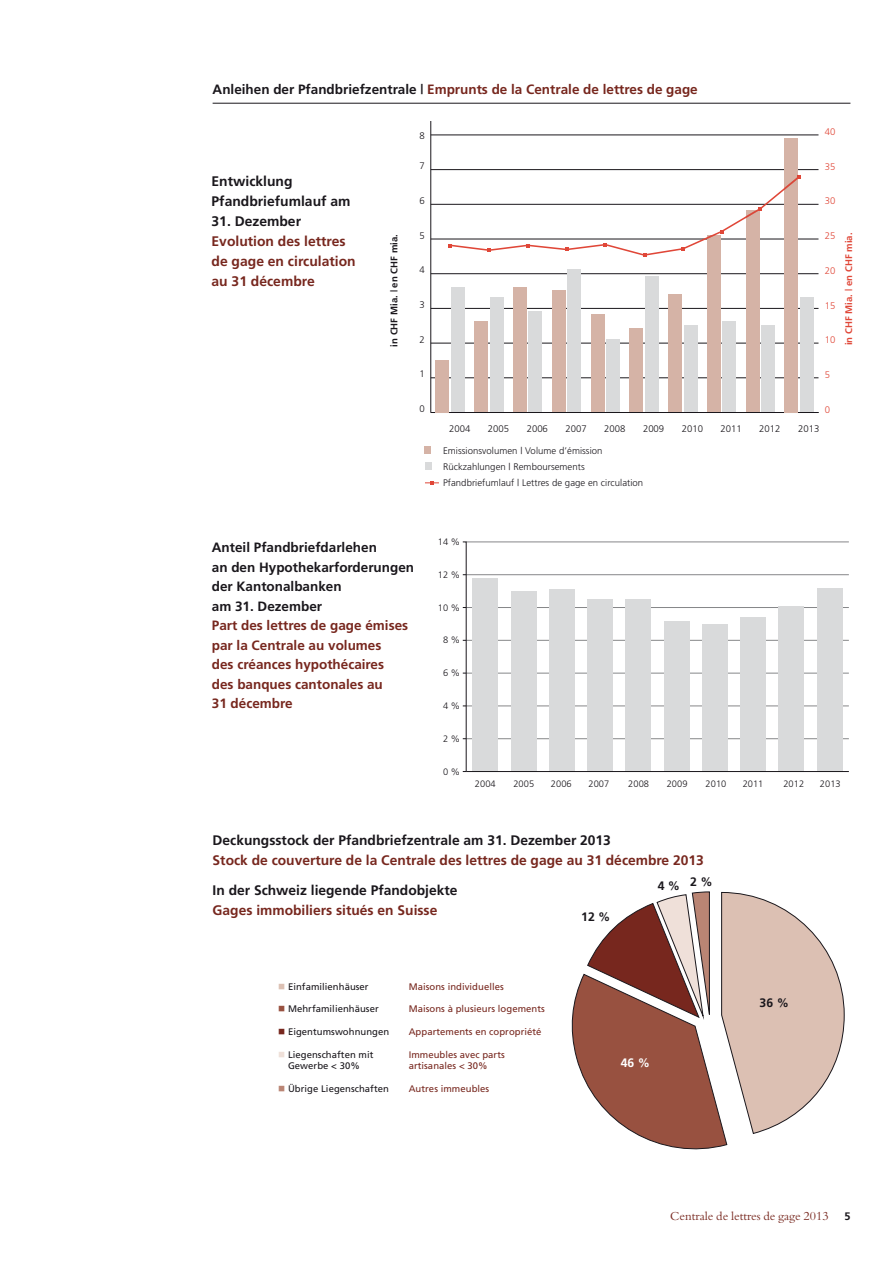
<style>
.page{position:relative;width:893px;height:1263px;background:#fff}
.page>*{position:absolute;margin:0;border:0;box-sizing:border-box;transform-origin:0 0}
.t1{font:700 13.95px/20.1px "Frutiger";color:#77271e}
.t2{font:700 13.95px/20.1px "Frutiger";color:#1a171c}
.t3{font:700 13.8px "Frutiger";color:#77271e}
.t4{font:700 13.8px "Frutiger";color:#1a171c}
.t5{font:700 13.5px/19.5px "Frutiger";color:#77271e}
.t6{font:700 13.5px/19.5px "Frutiger";color:#1a171c}
.t7{font:12.75px "Bembo";color:#77271e}
.t8{font:700 12.3px "Frutiger";color:#1a171c}
.t9{font:700 12.3px "Frutiger";color:#fff}
.t10{font:300 9.6px/16px "Frutiger";letter-spacing:.005em;color:#1a171c}
.t11{font:700 9.6px "Frutiger";letter-spacing:.005em;color:#1a171c}
.t12{font:700 9.6px "Frutiger";letter-spacing:.005em;color:#e04738}
.t13{font:300 9.6px "Frutiger";color:#e04738}
.t14{font:9.45px "Frutiger";letter-spacing:.005em;color:#77271e}
.t15{font:9.45px "Frutiger";letter-spacing:.005em;color:#1a171c}
.t16{font:300 9.3px "Frutiger";letter-spacing:.005em;color:#1a171c}
.s1{color:#1a171c}
.s2{font-family:"Frutiger";font-weight:700;font-size:10.8px;color:#1a171c}
</style>
<div class="page">
<hr style="left:213px;top:103px;width:637px;height:1px;background:#1a171c">
<div style="left:425px;top:463px;width:7px;height:7px;background:#d9dadb"></div>
<svg style="left:425px;top:481px;width:14px;height:4px"></svg>
<div style="left:424px;top:447px;width:7px;height:7px;background:#d5b3a6"></div>
<hr style="left:430px;top:122px;width:1px;height:290px;background:#1a171c">
<hr style="left:431px;top:412px;width:387px;height:1px;background:#1a171c">
<hr style="left:431px;top:378px;width:387px;height:1px;background:#1a171c">
<hr style="left:431px;top:343px;width:387px;height:1px;background:#1a171c">
<hr style="left:431px;top:308px;width:387px;height:1px;background:#1a171c">
<hr style="left:431px;top:273px;width:387px;height:1px;background:#1a171c">
<hr style="left:431px;top:239px;width:387px;height:1px;background:#1a171c">
<hr style="left:431px;top:204px;width:387px;height:1px;background:#1a171c">
<hr style="left:431px;top:169px;width:387px;height:1px;background:#1a171c">
<hr style="left:431px;top:135px;width:387px;height:1px;background:#1a171c">
<div style="left:451px;top:287px;width:14px;height:125px;background:#d9dadb"></div>
<div style="left:490px;top:298px;width:14px;height:114px;background:#d9dadb"></div>
<div style="left:528px;top:311px;width:14px;height:101px;background:#d9dadb"></div>
<div style="left:567px;top:270px;width:14px;height:142px;background:#d9dadb"></div>
<div style="left:606px;top:339px;width:14px;height:73px;background:#d9dadb"></div>
<div style="left:645px;top:277px;width:14px;height:135px;background:#d9dadb"></div>
<div style="left:684px;top:325px;width:13px;height:87px;background:#d9dadb"></div>
<div style="left:722px;top:322px;width:14px;height:90px;background:#d9dadb"></div>
<div style="left:761px;top:325px;width:14px;height:87px;background:#d9dadb"></div>
<div style="left:800px;top:298px;width:14px;height:114px;background:#d9dadb"></div>
<div style="left:435px;top:360px;width:14px;height:52px;background:#d5b3a6"></div>
<div style="left:474px;top:322px;width:14px;height:90px;background:#d5b3a6"></div>
<div style="left:513px;top:287px;width:14px;height:125px;background:#d5b3a6"></div>
<div style="left:552px;top:291px;width:14px;height:121px;background:#d5b3a6"></div>
<div style="left:590px;top:315px;width:14px;height:97px;background:#d5b3a6"></div>
<div style="left:629px;top:329px;width:14px;height:83px;background:#d5b3a6"></div>
<div style="left:668px;top:294px;width:14px;height:118px;background:#d5b3a6"></div>
<div style="left:707px;top:235px;width:14px;height:177px;background:#d5b3a6"></div>
<div style="left:746px;top:211px;width:14px;height:201px;background:#d5b3a6"></div>
<div style="left:784px;top:138px;width:14px;height:274px;background:#d5b3a6"></div>
<svg style="left:449px;top:175px;width:352px;height:82px"></svg>
<hr style="left:466px;top:738px;width:383px;height:1px;background:#868789">
<hr style="left:466px;top:706px;width:383px;height:1px;background:#868789">
<hr style="left:466px;top:673px;width:383px;height:1px;background:#868789">
<hr style="left:466px;top:640px;width:383px;height:1px;background:#868789">
<hr style="left:466px;top:607px;width:383px;height:1px;background:#868789">
<hr style="left:466px;top:574px;width:383px;height:1px;background:#868789">
<hr style="left:466px;top:542px;width:383px;height:1px;background:#868789">
<div style="left:473px;top:578px;width:25px;height:193px;background:#d9dadb"></div>
<div style="left:511px;top:591px;width:25px;height:180px;background:#d9dadb"></div>
<div style="left:549px;top:589px;width:26px;height:182px;background:#d9dadb"></div>
<div style="left:587px;top:599px;width:26px;height:172px;background:#d9dadb"></div>
<div style="left:626px;top:599px;width:25px;height:172px;background:#d9dadb"></div>
<div style="left:664px;top:621px;width:25px;height:150px;background:#d9dadb"></div>
<div style="left:702px;top:624px;width:26px;height:147px;background:#d9dadb"></div>
<div style="left:740px;top:617px;width:26px;height:154px;background:#d9dadb"></div>
<div style="left:779px;top:606px;width:25px;height:165px;background:#d9dadb"></div>
<div style="left:817px;top:588px;width:25px;height:183px;background:#d9dadb"></div>
<hr style="left:466px;top:771px;width:383px;height:1px;background:#1a171c">
<svg style="left:462px;top:541px;width:5px;height:231px"></svg>
<svg style="left:571px;top:891px;width:274px;height:259px"></svg>
<p class="t5" style="left:213px;top:81px;width:487px"><span class="s1">Anleihen der Pfandbriefzentrale |</span> Emprunts de la Centrale de lettres de gage</p>
<p class="t10" style="left:419px;top:128px;width:7px">8</p>
<p class="t10" style="left:419px;top:158px;width:7px">7</p>
<p class="t13" style="left:825px;top:128px;width:12px">40</p>
<p class="t13" style="left:825px;top:163px;width:12px">35</p>
<p class="t2" style="left:212px;top:172px;width:140px">Entwicklung<br>Pfandbriefumlauf am</p>
<p class="t2" style="left:212px;top:212px;width:91px">31. Dezember</p>
<p class="t1" style="left:212px;top:232px;width:146px">Evolution des lettres de gage en circulation au 31 décembre</p>
<p class="t10" style="left:419px;top:193px;width:7px">6</p>
<p class="t13" style="left:825px;top:197px;width:12px">30</p>
<p class="t10" style="left:419px;top:228px;width:7px">5</p>
<p class="t13" style="left:825px;top:232px;width:12px">25</p>
<p class="t11" style="left:390px;top:347px;width:114px;rotate:-90deg">in CHF Mia. | en CHF mia.</p>
<p class="t12" style="left:845px;top:345px;width:114px;rotate:-90deg">in CHF Mia. | en CHF mia.</p>
<p class="t10" style="left:419px;top:263px;width:7px">4</p>
<p class="t13" style="left:825px;top:267px;width:12px">20</p>
<p class="t10" style="left:419px;top:297px;width:7px">3</p>
<p class="t13" style="left:825px;top:301px;width:12px">15</p>
<p class="t10" style="left:419px;top:332px;width:7px">2</p>
<p class="t13" style="left:825px;top:336px;width:12px">10</p>
<p class="t10" style="left:419px;top:367px;width:7px">1</p>
<p class="t10" style="left:419px;top:401px;width:7px">0</p>
<p class="t13" style="left:825px;top:371px;width:7px">5</p>
<p class="t13" style="left:825px;top:405px;width:7px">0</p>
<p class="t10" style="left:449px;top:421px;width:23px">2004</p>
<p class="t10" style="left:488px;top:421px;width:23px">2005</p>
<p class="t10" style="left:527px;top:421px;width:23px">2006</p>
<p class="t10" style="left:565px;top:421px;width:23px">2007</p>
<p class="t10" style="left:604px;top:421px;width:23px">2008</p>
<p class="t10" style="left:643px;top:421px;width:23px">2009</p>
<p class="t10" style="left:682px;top:421px;width:23px">2010</p>
<p class="t10" style="left:720px;top:421px;width:23px">2011</p>
<p class="t10" style="left:759px;top:421px;width:23px">2012</p>
<p class="t10" style="left:798px;top:421px;width:23px">2013</p>
<p class="t10" style="left:443px;top:443px;width:202px">Emissionsvolumen | Volume d’émission<br>Rückzahlungen | Remboursements<br>Pfandbriefumlauf | Lettres de gage en circulation</p>
<p class="t6" style="left:212px;top:539px;width:204px">Anteil Pfandbriefdarlehen<br>an den Hypothekarforderungen der Kantonalbanken<br>am 31. Dezember</p>
<p class="t5" style="left:212px;top:617px;width:198px">Part des lettres de gage émises par la Centrale au volumes<br>des créances hypothécaires des banques cantonales au<br>31 décembre</p>
<p class="t16" style="left:438px;top:538px;width:24px">14 %</p>
<p class="t16" style="left:438px;top:571px;width:24px">12 %</p>
<p class="t16" style="left:438px;top:604px;width:24px">10 %</p>
<p class="t16" style="left:443px;top:636px;width:19px">8 %</p>
<p class="t16" style="left:443px;top:669px;width:19px">6 %</p>
<p class="t16" style="left:443px;top:702px;width:19px">4 %</p>
<p class="t16" style="left:443px;top:735px;width:19px">2 %</p>
<p class="t16" style="left:443px;top:768px;width:19px">0 %</p>
<p class="t16" style="left:475px;top:780px;width:22px">2004</p>
<p class="t16" style="left:513px;top:780px;width:22px">2005</p>
<p class="t16" style="left:551px;top:780px;width:22px">2006</p>
<p class="t16" style="left:588px;top:780px;width:22px">2007</p>
<p class="t16" style="left:628px;top:780px;width:22px">2008</p>
<p class="t16" style="left:667px;top:780px;width:22px">2009</p>
<p class="t16" style="left:706px;top:780px;width:22px">2010</p>
<p class="t16" style="left:743px;top:780px;width:22px">2011</p>
<p class="t16" style="left:783px;top:780px;width:22px">2012</p>
<p class="t16" style="left:820px;top:780px;width:22px">2013</p>
<p class="t4" style="left:213px;top:835px;width:400px">Deckungsstock der Pfandbriefzentrale am 31. Dezember 2013</p>
<p class="t3" style="left:213px;top:855px;width:493px">Stock de couverture de la Centrale des lettres de gage au 31 décembre 2013</p>
<p class="t4" style="left:213px;top:885px;width:246px">In der Schweiz liegende Pfandobjekte</p>
<p class="t3" style="left:213px;top:905px;width:226px">Gages immobiliers situés en Suisse</p>
<p class="t8" style="left:581px;top:912px;width:31px">12 %</p>
<p class="t8" style="left:658px;top:878px;width:56px">4 % 2 %</p>
<p class="t15" style="left:288px;top:982px;width:82px">Einfamilienhäuser</p>
<p class="t14" style="left:409px;top:982px;width:97px">Maisons individuelles</p>
<p class="t15" style="left:288px;top:1005px;width:92px">Mehrfamilienhäuser</p>
<p class="t14" style="left:409px;top:1005px;width:138px">Maisons à plusieurs logements</p>
<p class="t15" style="left:288px;top:1028px;width:103px">Eigentumswohnungen</p>
<p class="t14" style="left:409px;top:1028px;width:134px">Appartements en copropriété</p>
<p class="t15" style="left:288px;top:1051px;width:87px">Liegenschaften mit</p>
<p class="t14" style="left:409px;top:1051px;width:98px">Immeubles avec parts</p>
<p class="t15" style="left:288px;top:1062px;width:73px">Gewerbe &lt; 30%</p>
<p class="t14" style="left:409px;top:1062px;width:80px">artisanales &lt; 30%</p>
<p class="t15" style="left:288px;top:1085px;width:102px">Übrige Liegenschaften</p>
<p class="t14" style="left:409px;top:1085px;width:82px">Autres immeubles</p>
<p class="t9" style="left:621px;top:1058px;width:31px">46 %</p>
<p class="t8" style="left:760px;top:998px;width:31px">36 %</p>
<p class="t7" style="left:670px;top:1212px;width:182px">Centrale de lettres de gage 2013 <span class="s2">5</span></p>
</div>
